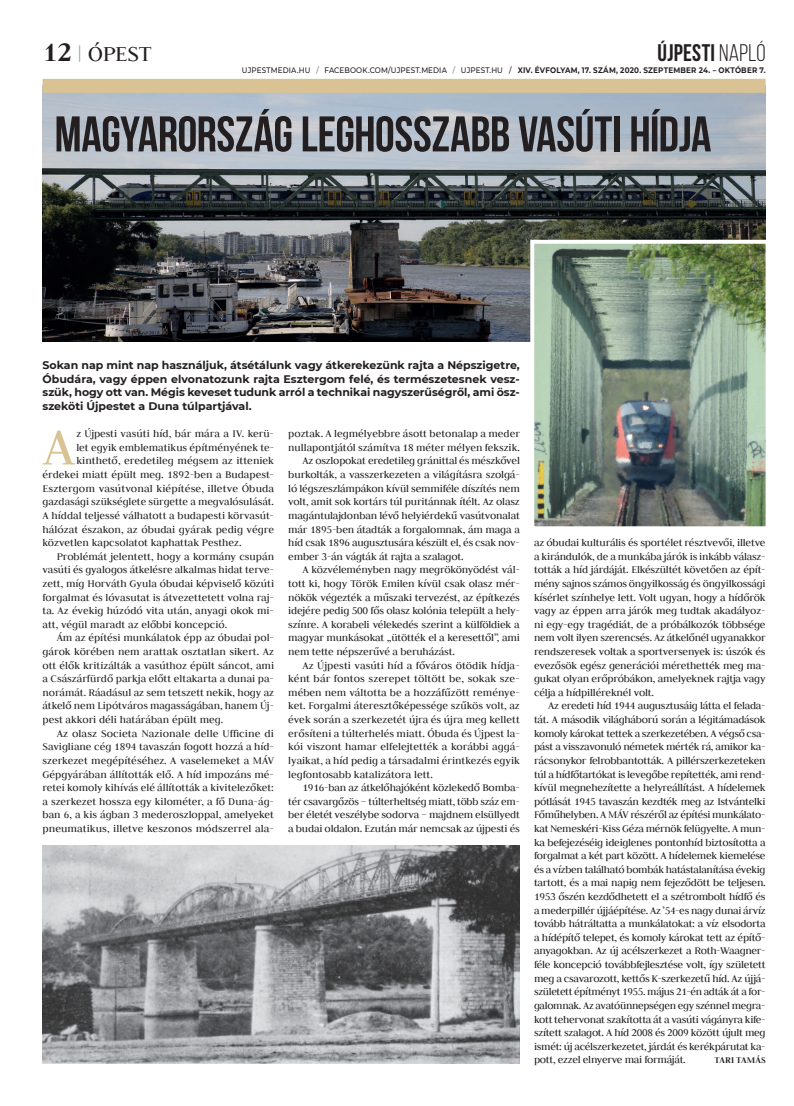
<style>
.page{position:relative;width:794px;height:1106px;background:#fff}
.page>*{position:absolute;margin:0;border:0;box-sizing:border-box;transform-origin:0 0}
.t1{font:58px "Judson";color:#d9c395}
.t2{font:700 50px "Bebas Neue";letter-spacing:-.005em;color:#231f20}
.t3{font:700 24px "Bebas Neue";letter-spacing:.01em;color:#231f20}
.t4{font:24px "Judson";letter-spacing:-.015em;color:#231f20}
.t5{font:11.5px/13.6px "Judson";letter-spacing:-.015em;color:#231f20;text-align:justify}
.t6{font:11.5px "Judson";letter-spacing:.005em;color:#231f20}
.t7{font:700 11px/13.6px "Montserrat";color:#231f20;text-align:justify}
.t8{font:700 9.8px "Judson";letter-spacing:.015em;color:#231f20}
.t9{font:500 8px "Montserrat";letter-spacing:.015em;color:#231f20;scale:.9 1}
.s1{font-weight:700;font-size:30px}
.s2{color:#939598}
.s3{font-weight:400}
.s4{font-weight:300}
.s5{font-weight:700}
</style>
<div class="page">
<img style="left:43px;top:93px;width:722px;height:249px">
<img style="left:43px;top:845px;width:477px;height:218px">
<div style="left:43px;top:79px;width:722px;height:14px;background:#d9c395"></div>
<img style="left:535px;top:245px;width:229px;height:280px">
<div style="left:530px;top:240px;width:239px;height:290px;border:4px solid #fff"></div>
<h3 class="t4" style="left:43px;top:39px;width:111px"><span class="s1">12</span> <span class="s2">|</span> ÓPEST</h3>
<h3 class="t3" style="left:657px;top:39px;width:109px">ÚJPESTI <span class="s3">NAPLÓ</span></h3>
<p class="t9" style="left:242px;top:65px;width:583px">UJPESTMEDIA.HU <span class="s4">/</span> FACEBOOK.COM/UJPEST.MEDIA <span class="s4">/</span> UJPEST.HU / <span class="s5">XIV. ÉVFOLYAM, 17. SZÁM, 2020. SZEPTEMBER 24. – OKTÓBER 7.</span></p>
<h2 class="t2" style="left:55px;top:107px;width:658px">MAGYARORSZÁG LEGHOSSZABB VASÚTI HÍDJA</h2>
<p class="t7" style="left:43px;top:358px;width:479px">Sokan nap mint nap használjuk, átsétálunk vagy átkerekezünk rajta a Népszigetre, Óbudára, vagy éppen elvonatozunk rajta Esztergom felé, és természetesnek ves - szük, hogy ott van. Mégis keveset tudunk arról a technikai nagyszerűségről, ami ös - szeköti Újpestet a Duna túlpartjával.</p>
<h1 class="t1" style="left:43px;top:412px;width:33px">A</h1>
<p class="t5" style="left:76px;top:427px;width:199px">z Újpesti vasúti híd, bár mára a IV. kerü-</p>
<p class="t5" style="left:76px;top:440px;width:199px">let egyik emblematikus építményének te-</p>
<p class="t5" style="left:76px;top:454px;width:199px">kinthető, eredetileg mégsem az itteniek</p>
<p class="t5" style="left:43px;top:467px;width:232px">érdekei miatt épült meg. 1892-ben a Budapest-</p>
<p class="t6" style="left:43px;top:481px;width:233px">Esztergom vasútvonal kiépítése, illetve Óbuda</p>
<p class="t5" style="left:43px;top:495px;width:233px">gazdasági szükséglete sürgette a megvalósulását.</p>
<p class="t5" style="left:43px;top:508px;width:233px">A híddal teljessé válhatott a budapesti körvasút-</p>
<p class="t5" style="left:43px;top:522px;width:233px">hálózat északon, az óbudai gyárak pedig végre</p>
<p class="t5" style="left:43px;top:535px;width:200px">közvetlen kapcsolatot kaphattak Pesthez.</p>
<p class="t5" style="left:57px;top:549px;width:219px">Problémát jelentett, hogy a kormány csupán</p>
<p class="t5" style="left:43px;top:563px;width:233px">vasúti és gyalogos átkelésre alkalmas hidat terve-</p>
<p class="t5" style="left:43px;top:576px;width:233px">zett, míg Horváth Gyula óbudai képviselő közúti</p>
<p class="t5" style="left:43px;top:590px;width:233px">forgalmat és lóvasutat is átvezettetett volna raj-</p>
<p class="t5" style="left:43px;top:603px;width:233px">ta. Az évekig húzódó vita után, anyagi okok mi-</p>
<p class="t5" style="left:43px;top:617px;width:186px">att, végül maradt az előbbi koncepció.</p>
<p class="t5" style="left:57px;top:631px;width:219px">Ám az építési munkálatok épp az óbudai pol-</p>
<p class="t5" style="left:43px;top:644px;width:233px">gárok körében nem arattak osztatlan sikert. Az</p>
<p class="t5" style="left:43px;top:658px;width:233px">ott élők kritizálták a vasúthoz épült sáncot, ami</p>
<p class="t5" style="left:43px;top:671px;width:233px">a Császárfürdő parkja előtt eltakarta a dunai pa-</p>
<p class="t5" style="left:43px;top:685px;width:233px">norámát. Ráadásul az sem tetszett nekik, hogy az</p>
<p class="t5" style="left:43px;top:699px;width:233px">átkelő nem Lipótváros magasságában, hanem Új-</p>
<p class="t5" style="left:43px;top:712px;width:182px">pest akkori déli határában épült meg.</p>
<p class="t6" style="left:57px;top:726px;width:219px">Az olasz Societa Nazionale delle Ufficine di</p>
<p class="t5" style="left:43px;top:739px;width:233px">Savigliane cég 1894 tavaszán fogott hozzá a híd-</p>
<p class="t5" style="left:43px;top:753px;width:233px">szerkezet megépítéséhez. A vaselemeket a MÁV</p>
<p class="t5" style="left:43px;top:767px;width:233px">Gépgyárában állították elő. A híd impozáns mé-</p>
<p class="t5" style="left:43px;top:780px;width:233px">retei komoly kihívás elé állították a kivitelezőket:</p>
<p class="t5" style="left:43px;top:794px;width:233px">a szerkezet hossza egy kilométer, a fő Duna-ág-</p>
<p class="t5" style="left:43px;top:807px;width:233px">ban 6, a kis ágban 3 mederoszloppal, amelyeket</p>
<p class="t6" style="left:43px;top:821px;width:233px">pneumatikus, illetve keszonos módszerrel ala-</p>
<p class="t5" style="left:288px;top:427px;width:233px">poztak. A legmélyebbre ásott betonalap a meder</p>
<p class="t5" style="left:288px;top:440px;width:233px">nullapontjától számítva 18 méter mélyen fekszik.</p>
<p class="t5" style="left:302px;top:454px;width:219px">Az oszlopokat eredetileg gránittal és mészkővel</p>
<p class="t5" style="left:288px;top:467px;width:233px">burkolták, a vasszerkezeten a világításra szolgá-</p>
<p class="t5" style="left:288px;top:481px;width:233px">ló légszeszlámpákon kívül semmiféle díszítés nem</p>
<p class="t5" style="left:288px;top:495px;width:233px">volt, amit sok kortárs túl puritánnak ítélt. Az olasz</p>
<p class="t5" style="left:288px;top:508px;width:233px">magántulajdonban lévő helyiérdekű vasútvonalat</p>
<p class="t5" style="left:288px;top:522px;width:233px">már 1895-ben átadták a forgalomnak, ám maga a</p>
<p class="t5" style="left:288px;top:535px;width:233px">híd csak 1896 augusztusára készült el, és csak nov-</p>
<p class="t5" style="left:288px;top:549px;width:177px">ember 3-án vágták át rajta a szalagot.</p>
<p class="t5" style="left:302px;top:563px;width:219px">A közvéleményben nagy megrökönyödést vál-</p>
<p class="t5" style="left:288px;top:576px;width:233px">tott ki, hogy Török Emilen kívül csak olasz mér-</p>
<p class="t5" style="left:288px;top:590px;width:233px">nökök végezték a műszaki tervezést, az építkezés</p>
<p class="t5" style="left:288px;top:603px;width:233px">idejére pedig 500 fős olasz kolónia települt a hely-</p>
<p class="t5" style="left:288px;top:617px;width:233px">színre. A korabeli vélekedés szerint a külföldiek a</p>
<p class="t5" style="left:288px;top:631px;width:233px">magyar munkásokat „ütötték el a keresettől”, ami</p>
<p class="t5" style="left:288px;top:644px;width:168px">nem tette népszerűvé a beruházást.</p>
<p class="t5" style="left:302px;top:658px;width:219px">Az Újpesti vasúti híd a főváros ötödik hídja-</p>
<p class="t6" style="left:288px;top:672px;width:233px">ként bár fontos szerepet töltött be, sokak sze-</p>
<p class="t5" style="left:288px;top:685px;width:233px">mében nem váltotta be a hozzáfűzött reménye-</p>
<p class="t5" style="left:288px;top:699px;width:233px">ket. Forgalmi áteresztőképessége szűkös volt, az</p>
<p class="t5" style="left:288px;top:712px;width:233px">évek során a szerkezetét újra és újra meg kellett</p>
<p class="t5" style="left:288px;top:726px;width:233px">erősíteni a túlterhelés miatt. Óbuda és Újpest la-</p>
<p class="t5" style="left:288px;top:739px;width:233px">kói viszont hamar elfelejtették a korábbi aggá-</p>
<p class="t5" style="left:288px;top:753px;width:233px">lyaikat, a híd pedig a társadalmi érintkezés egyik</p>
<p class="t5" style="left:288px;top:767px;width:146px">legfontosabb katalizátora lett.</p>
<p class="t5" style="left:302px;top:780px;width:219px">1916-ban az átkelőhajóként közlekedő Bomba-</p>
<p class="t5" style="left:288px;top:794px;width:233px">tér csavargőzös – túlterheltség miatt, több száz em-</p>
<p class="t5" style="left:288px;top:807px;width:233px">ber életét veszélybe sodorva – majdnem elsüllyedt</p>
<p class="t5" style="left:288px;top:821px;width:233px">a budai oldalon. Ezután már nemcsak az újpesti és</p>
<p class="t5" style="left:534px;top:535px;width:233px">az óbudai kulturális és sportélet résztvevői, illetve a kirándulók, de a munkába járók is inkább válasz&shy;tották a híd járdáját. Elkészültét követően az épít&shy;mény sajnos számos öngyilkosság és öngyilkossági kísérlet színhelye lett. Volt ugyan, hogy a hídőrök vagy az éppen arra járók meg tudtak akadályoz&shy;ni egy-egy tragédiát, de a próbálkozók többsége nem volt ilyen szerencsés. Az átkelőnél ugyanakkor rendszeresek voltak a sportversenyek is: úszók és evezősök egész generációi mérethették meg ma&shy;gukat olyan erőpróbákon, amelyeknek rajtja vagy célja a hídpilléreknél volt.</p>
<p class="t5" style="left:534px;top:699px;width:233px;text-align:left;text-indent:14px">Az eredeti híd 1944 augusztusáig látta el felada&shy;tát. A második világháború során a légitámadások komoly károkat tettek a szerkezetében. A végső csa&shy;pást a visszavonuló németek mérték rá, amikor ka&shy;rácsonykor felrobbantották. A pillérszerkezeteken túl a hídfőtartókat is levegőbe repítették, ami rend&shy;kívül megnehezítette a helyreállítást. A hídelemek pótlását 1945 tavaszán kezdték meg az Istvántelki Főműhelyben. A MÁV részéről az építési munkálato&shy;kat Nemeskéri-Kiss Géza mérnök felügyelte. A mun&shy;ka befejezéséig ideiglenes pontonhíd biztosította a forgalmat a két part között. A hídelemek kiemelése és a vízben található bombák hatástalanítása évekig tartott, és a mai napig nem fejeződött be teljesen.<br>1953 őszén kezdődhetett el a szétrombolt hídfő és a mederpillér újjáépítése. Az ’54-es nagy dunai árvíz tovább hátráltatta a munkálatokat: a víz elsodorta a hídépítő telepet, és komoly károkat tett az építő&shy;anyagokban. Az új acélszerkezet a Roth-Waagner&shy;féle koncepció továbbfejlesztése volt, így született meg a csavarozott, kettős K-szerkezetű híd. Az újjá&shy;született építményt 1955. május 21-én adták át a for&shy;galomnak. Az avatóünnepségen egy szénnel megra&shy;kott tehervonat szakította át a vasúti vágányra kife&shy;szített szalagot. A híd 2008 és 2009 között újult meg ismét: új acélszerkezetet, járdát és kerékpárutat ka&shy;pott, ezzel elnyerve mai formáját.</p>
<p class="t8" style="left:714px;top:1054px;width:53px">TARI TAMÁS</p>
</div>
